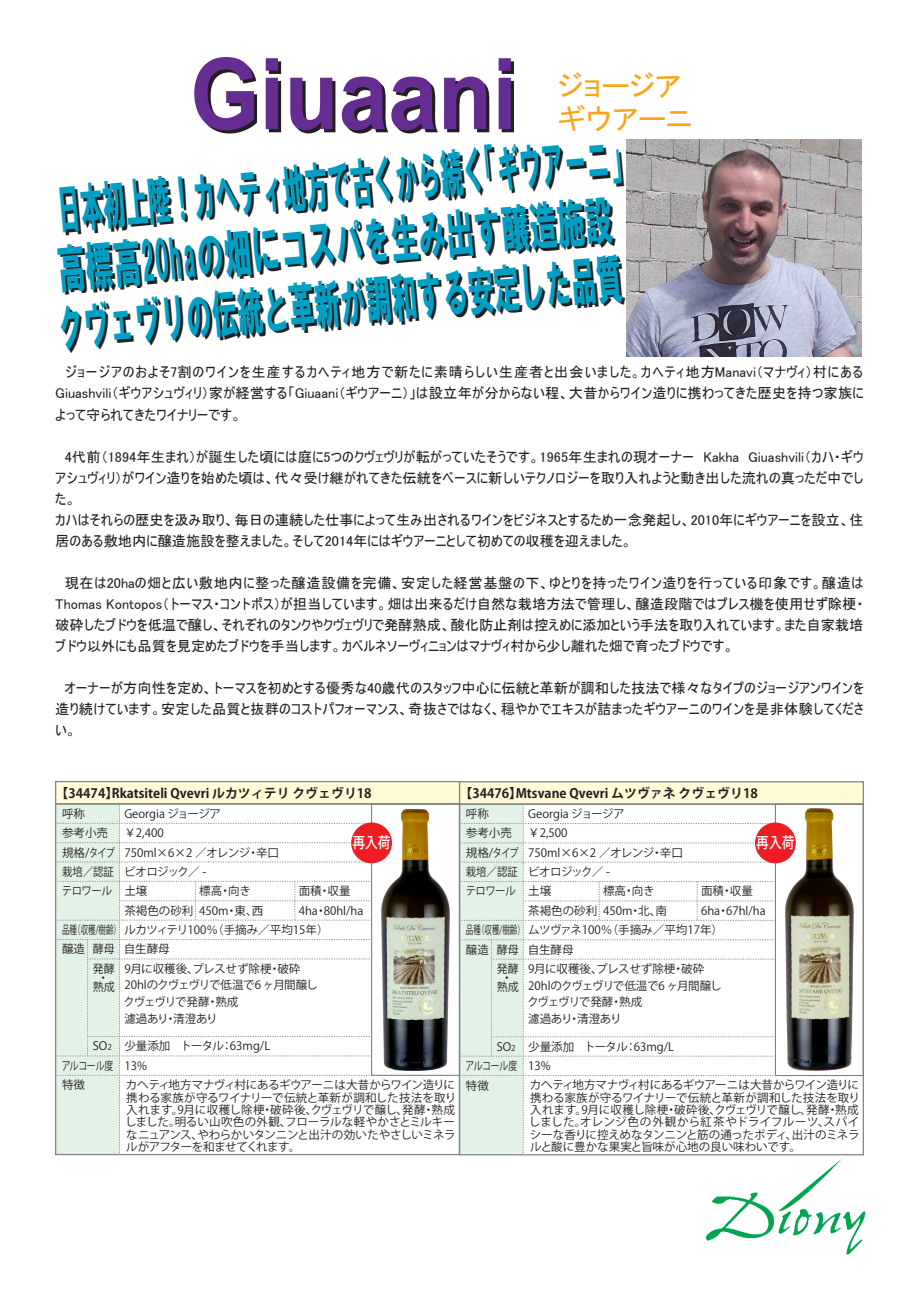
<style>
.page{position:relative;width:919px;height:1289px;background:#fff}
.page>*{position:absolute;margin:0;border:0;box-sizing:border-box;transform-origin:0 0}
.t1{font:700 99px "Arial";color:#231f20;scale:.9 1}
.t2{font:52.5px/59.4px "HG Soei Kakugothic UB";color:#009fc3;scale:.43 1}
.t3{font:28.8px/32.8px "JK P Gothic";color:#f9a51b}
.t4{font:500 15.15px "Koz Go Pro";color:#fff;scale:.84 1}
.t5{font:14.25px/21px "MS UI Gothic";letter-spacing:.005em;color:#231f20;text-align:justify}
.t6{font:700 12.9px "Koz Go Pro";color:#231f20}
.t7{font:11.55px/19.4px "Koz Go Pro";color:#231f20}
.t8{font:11.55px/16.5px "Koz Go Pro";letter-spacing:-.02em;color:#231f20}
.t9{font:11.55px/19.4px "Koz Go Pro";color:#231f20;scale:.65 1}
.t10{font:11.55px/9px "Koz Go Pro";color:#231f20;text-align:center;scale:.95 1}
.t11{font:11.55px/19.5px "Koz Go Pro";letter-spacing:-.02em;color:#231f20;scale:.77 1}
.t12{font:11.55px "Koz Go Pro";color:#231f20;scale:.9 1}
.s1{font-size:8.1px}
</style>
<div class="page">
<div style="left:459px;top:781px;width:404px;height:23px;background:#fffbd6;border:1px solid #808285"></div>
<img style="left:626px;top:139px;width:235px;height:217px">
<svg style="left:459px;top:804px;width:406px;height:450px"></svg>
<div style="left:755px;top:823px;width:40px;height:39px;background:#ee1d23;border-radius:50%"></div>
<div style="left:755px;top:822px;width:40px;height:41px;border:2px solid #ee1d23;border-radius:50%"></div>
<div style="left:55px;top:781px;width:405px;height:23px;background:#fffbd6;border:1px solid #808285"></div>
<svg style="left:56px;top:804px;width:316px;height:350px"></svg>
<div style="left:371px;top:803px;width:89px;height:272px;border:1px solid #808285"></div>
<img style="left:381px;top:809px;width:68px;height:260px">
<div style="left:352px;top:823px;width:39px;height:39px;background:#ee1d23;border-radius:50%"></div>
<div style="left:351px;top:822px;width:41px;height:41px;border:2px solid #ee1d23;border-radius:50%"></div>
<h1 class="t1" style="left:193px;top:28px;width:365px">Giuaani</h1>
<h3 class="t3" style="left:557px;top:69px;width:136px">ジョージアギウアーニ</h3>
<h2 class="t2" style="left:45px;top:180px;width:1364px;rotate:-5deg">日本初上陸！カヘティ地方で古くから続く「ギウアーニ」高標高20haの畑にコスパを生み出す醸造施設クヴェヴリの伝統と革新が調和する安定した品質</h2>
<p class="t5" style="left:55px;top:362px;width:809px">　ジョージアのおよそ7割のワインを生産するカヘティ地方で新たに素晴らしい生産者と出会いました。カヘティ地方Manavi（マナヴィ）村にあるGiuashvili（ギウアシュヴィリ）家が経営する「Giuaani（ギウアーニ）」は設立年が分からない程、大昔からワイン造りに携わってきた歴史を持つ家族によって守られてきたワイナリーです。</p>
<p class="t5" style="left:55px;top:446px;width:809px;text-align:left">　4代前（1894年生まれ）が誕生した頃には庭に5つのクヴェヴリが転がっていたそうです。1965年生まれの現オーナー　Kakha Giuashvili（カハ・ギウアシュヴィリ）がワイン造りを始めた頃は、代々受け継がれてきた伝統をベースに新しいテクノロジーを取り入れようと動き出した流れの真っただ中でした。<br>カハはそれらの歴史を汲み取り、毎日の連続した仕事によって生み出されるワインをビジネスとするため一念発起し、2010年にギウアーニを設立、住居のある敷地内に醸造施設を整えました。そして2014年にはギウアーニとして初めての収穫を迎えました。</p>
<p class="t5" style="left:55px;top:572px;width:810px">　現在は20haの畑と広い敷地内に整った醸造設備を完備、安定した経営基盤の下、ゆとりを持ったワイン造りを行っている印象です。醸造はThomas Kontopos（トーマス・コントポス）が担当しています。畑は出来るだけ自然な栽培方法で管理し、醸造段階ではプレス機を使用せず除梗・破砕したブドウを低温で醸し、それぞれのタンクやクヴェヴリで発酵熟成、酸化防止剤は控えめに添加という手法を取り入れています。また自家栽培ブドウ以外にも品質を見定めたブドウを手当します。カベルネソーヴィニョンはマナヴィ村から少し離れた畑で育ったブドウです。</p>
<p class="t5" style="left:55px;top:677px;width:809px">　オーナーが方向性を定め、トーマスを初めとする優秀な40歳代のスタッフ中心に伝統と革新が調和した技法で様々なタイプのジョージアンワインを造り続けています。安定した品質と抜群のコストパフォーマンス、奇抜さではなく、穏やかでエキスが詰まったギウアーニのワインを是非体験してください。</p>
<p class="t6" style="left:56px;top:784px;width:317px">【34474】Rkatsiteli Qvevri ルカツィテリ クヴェヴリ18</p>
<p class="t6" style="left:459px;top:785px;width:300px">【34476】Mtsvane Qvevri ムツヴァネ クヴェヴリ18</p>
<p class="t7" style="left:124px;top:804px;width:98px">Georgia ジョージア￥2,400</p>
<p class="t7" style="left:62px;top:804px;width:48px">呼称<br>参考小売</p>
<p class="t4" style="left:352px;top:833px;width:47px">再入荷</p>
<p class="t7" style="left:62px;top:843px;width:54px">規格/タイプ栽培／認証</p>
<p class="t7" style="left:124px;top:843px;width:156px">750ml×6×2 ／オレンジ・辛口ビオロジック／ -<br>土壌<br>茶褐色の砂利</p>
<p class="t7" style="left:199px;top:881px;width:66px">標高・向き<br>450m・東、西</p>
<p class="t7" style="left:299px;top:881px;width:66px">面積・収量<br>4ha・80hl/ha</p>
<p class="t12" style="left:62px;top:883px;width:57px">テロワール</p>
<p class="t9" style="left:62px;top:920px;width:411px">品種（収穫/樹齢）ルカツィテリ100％（手摘み／平均15年）醸造</p>
<p class="t10" style="left:93px;top:945px;width:82px">酵母 自生酵母</p>
<p class="t7" style="left:528px;top:804px;width:98px">Georgia ジョージア￥2,500</p>
<p class="t7" style="left:466px;top:804px;width:48px">呼称<br>参考小売</p>
<p class="t4" style="left:756px;top:833px;width:47px">再入荷</p>
<p class="t7" style="left:466px;top:843px;width:54px">規格/タイプ栽培／認証</p>
<p class="t7" style="left:528px;top:843px;width:156px">750ml×6×2 ／オレンジ・辛口ビオロジック／ -<br>土壌<br>茶褐色の砂利</p>
<p class="t7" style="left:603px;top:881px;width:66px">標高・向き<br>450m・北、南</p>
<p class="t7" style="left:701px;top:881px;width:66px">面積・収量<br>6ha・67hl/ha</p>
<p class="t12" style="left:465px;top:883px;width:57px">テロワール</p>
<p class="t9" style="left:466px;top:920px;width:397px">品種（収穫/樹齢）ムツヴァネ100％（手摘み／平均17年）醸造</p>
<p class="t10" style="left:496px;top:945px;width:82px">酵母 自生酵母</p>
<p class="t10" style="left:93px;top:964px;width:25px">発酵・熟成</p>
<p class="t8" style="left:123px;top:960px;width:196px">9月に収穫後、プレスせず除梗・破砕<br>20hlのクヴェヴリで低温で6 ヶ月間醸しクヴェヴリで発酵・熟成<br>濾過あり・清澄あり</p>
<p class="t10" style="left:496px;top:964px;width:25px">発酵・熟成</p>
<p class="t8" style="left:527px;top:960px;width:196px">9月に収穫後、プレスせず除梗・破砕<br>20hlのクヴェヴリで低温で6 ヶ月間醸しクヴェヴリで発酵・熟成<br>濾過あり・清澄あり</p>
<p class="t7" style="left:93px;top:1036px;width:20px">SO<span class="s1">2</span></p>
<p class="t11" style="left:62px;top:1056px;width:69px">アルコール度特徴</p>
<p class="t7" style="left:124px;top:1036px;width:147px">少量添加 トータル：63mg/L<br>13%</p>
<p class="t7" style="left:125px;top:1079px;width:332px;line-height:12.3px;text-align:justify">カヘティ地方マナヴィ村にあるギウアーニは大昔からワイン造りに携わる家族が守るワイナリーで伝統と革新が調和した技法を取り入れます。9月に収穫し除梗・破砕後、クヴェヴリで醸し、発酵・熟成しました。明るい山吹色の外観、フローラルな軽やかさとミルキーなニュアンス、やわらかいタンニンと出汁の効いたやさしいミネラルがアフターを和ませてくれます。</p>
<p class="t7" style="left:496px;top:1037px;width:20px">SO<span class="s1">2</span></p>
<p class="t11" style="left:465px;top:1056px;width:69px">アルコール度特徴</p>
<p class="t7" style="left:528px;top:1037px;width:147px">少量添加 トータル：63mg/L<br>13%</p>
<p class="t7" style="left:529px;top:1079px;width:332px;line-height:12.3px;text-align:justify">カヘティ地方マナヴィ村にあるギウアーニは大昔からワイン造りに携わる家族が守るワイナリーで伝統と革新が調和した技法を取り入れます。9月に収穫し除梗・破砕後、クヴェヴリで醸し、発酵・熟成しました。オレンジ色の外観から紅茶やドライフルーツ、スパイシーな香りに控えめなタンニンと筋の通ったボディ、出汁のミネラルと酸に豊かな果実と旨味が心地の良い味わいです。</p>
</div>
